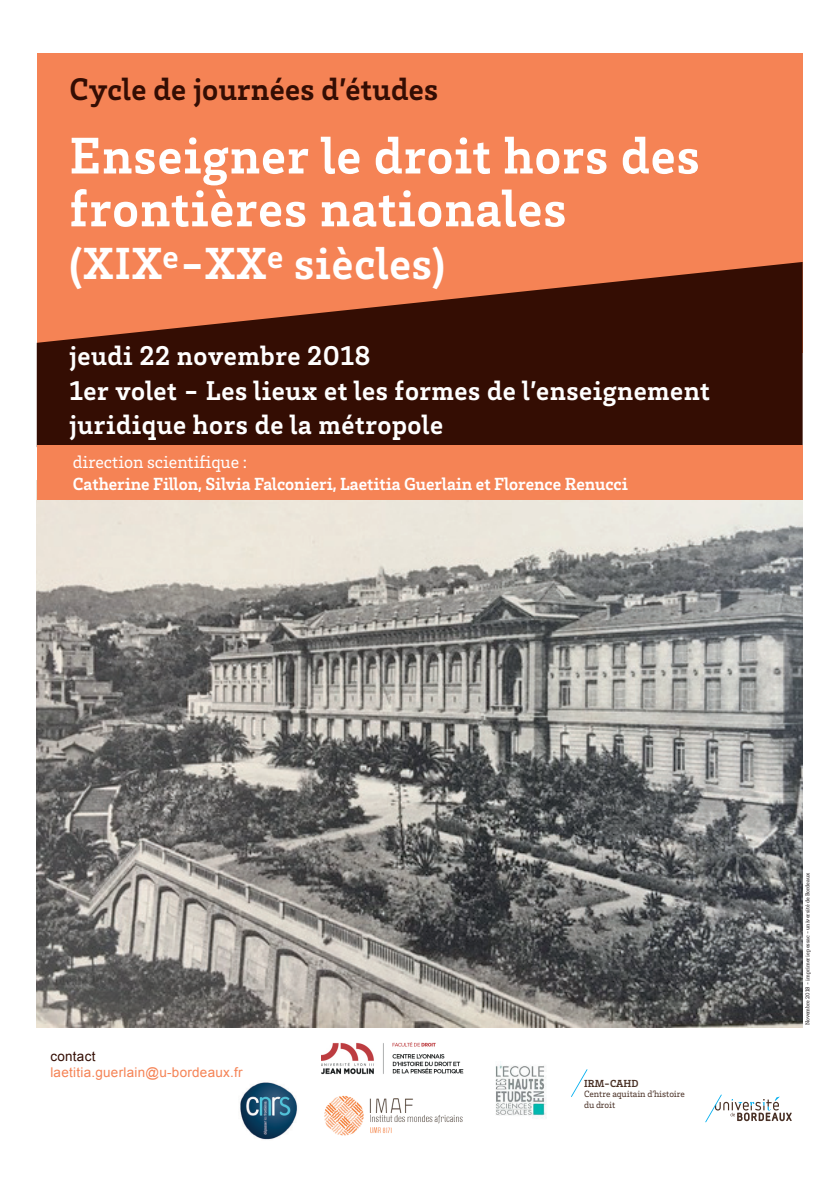
<style>
.page{position:relative;width:840px;height:1191px;background:#fff}
.page>*{position:absolute;margin:0;border:0;box-sizing:border-box;transform-origin:0 0}
.t1{font:700 52.8px/52.8px "Brix Slab";letter-spacing:.02em;color:#fff}
.t2{font:700 46.2px "Brix Slab";letter-spacing:.02em;color:#fff}
.t3{font:700 32px "Brix Slab";letter-spacing:.01em;color:#340d03}
.t4{font:700 27.8px/34.8px "Brix Slab";letter-spacing:.02em;color:#fff}
.t5{font:700 18px "Brix Slab";color:#fff}
.t6{font:18px "Brix Slab";color:#fff}
.t7{font:13.4px "Arial";letter-spacing:.02em;color:#f58355}
.t8{font:13.4px "Arial";letter-spacing:.02em;color:#340d03}
.t9{font:700 10.4px "Brix Slab";color:#482f24}
.t10{font:9.4px/10.4px "Brix Slab";letter-spacing:-.005em;color:#482f24}
.t11{font:5.8px "Brix Slab";color:#231f20}
</style>
<div class="page">
<div style="left:37px;top:54px;width:765px;height:299px;background:#f58355"></div>
<svg style="left:37px;top:262px;width:765px;height:183px;fill:#340d03"></svg>
<img style="left:37px;top:499px;width:765px;height:528px">
<svg style="left:571px;top:1069px;width:16px;height:28px"></svg>
<svg style="left:705px;top:1094px;width:86px;height:28px"></svg>
<img style="left:495px;top:1064px;width:52px;height:55px">
<img style="left:321px;top:1042px;width:143px;height:33px">
<img style="left:324px;top:1095px;width:139px;height:41px">
<img style="left:240px;top:1082px;width:58px;height:58px">
<div style="left:37px;top:445px;width:765px;height:54px;background:#f58355"></div>
<p class="t3" style="left:69px;top:68px;width:370px">Cycle de journées d’études</p>
<h1 class="t1" style="left:69px;top:127px;width:631px">Enseigner le droit hors des frontières nationales</h1>
<h2 class="t2" style="left:69px;top:233px;width:376px">(XIX<sup>e</sup>-XX<sup>e</sup> siècles)</h2>
<p class="t4" style="left:69px;top:336px;width:641px">jeudi 22 novembre 2018<br>1er volet - Les lieux et les formes de l’enseignement juridique hors de la métropole</p>
<p class="t6" style="left:73px;top:450px;width:176px">direction scientifique :</p>
<p class="t5" style="left:73px;top:472px;width:556px">Catherine Fillon, Silvia Falconieri, Laetitia Guerlain et Florence Renucci</p>
<p class="t8" style="left:50px;top:1047px;width:46px">contact</p>
<p class="t7" style="left:50px;top:1063px;width:194px">laetitia.guerlain@u-bordeaux.fr</p>
<p class="t9" style="left:583px;top:1076px;width:56px">IRM-CAHD</p>
<p class="t10" style="left:583px;top:1088px;width:102px">Centre aquitain d’histoire du droit</p>
<p class="t11" style="left:803px;top:1025px;width:154px;rotate:-90deg">Novembre 2018 - imprimerie pessac - université de Bordeaux</p>
</div>
